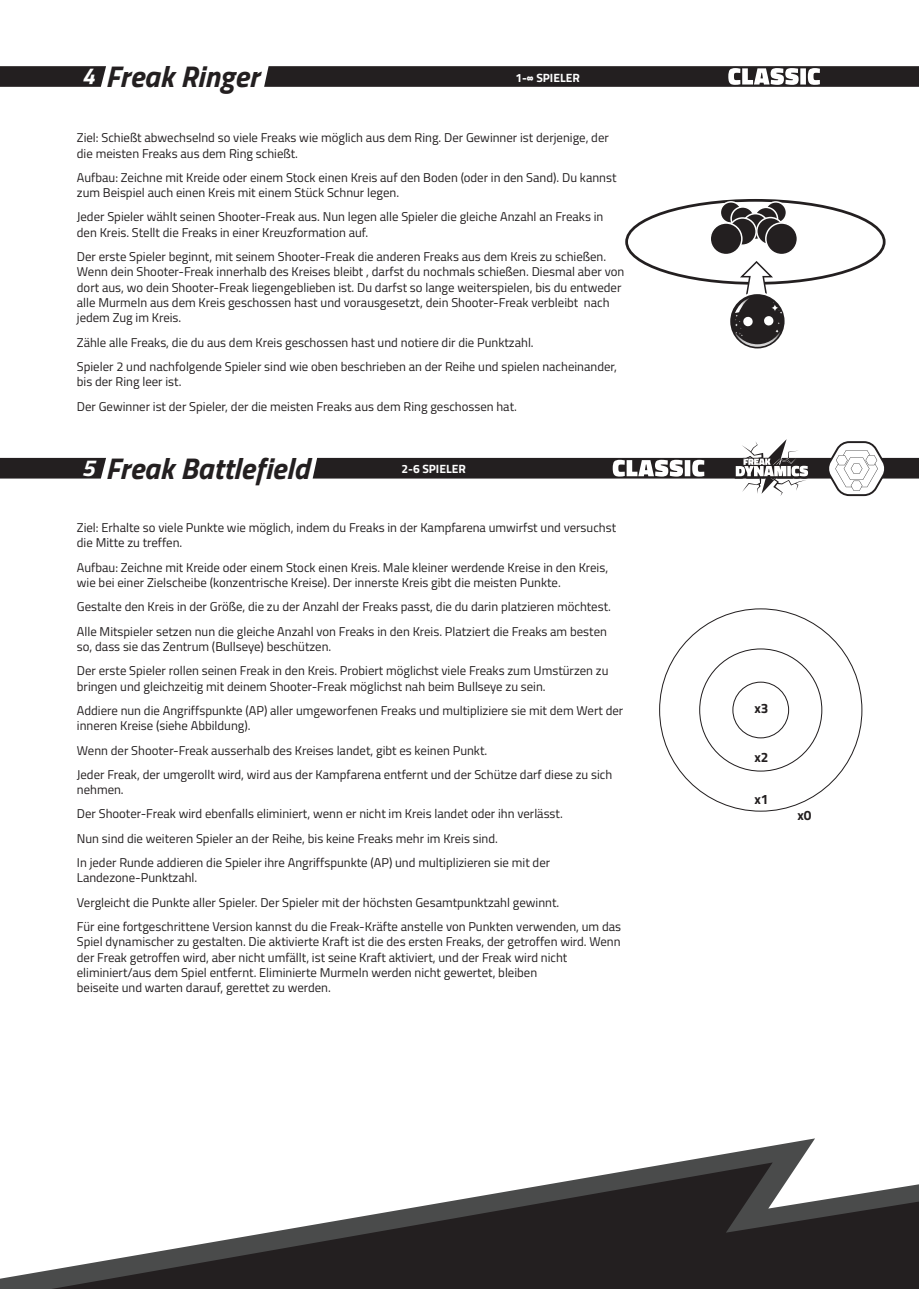
<style>
.page{position:relative;width:919px;height:1289px;background:#fff}
.page>*{position:absolute;margin:0;border:0;box-sizing:border-box;transform-origin:0 0}
.t1{font:italic 700 30px "Titillium Web";color:#231f20}
.t2{font:italic 700 23.1px "Titillium Web";color:#fff}
.t3{font:700 13.65px "Titillium Web";color:#231f20}
.t4{font:12.75px/15.3px "Titillium Web";color:#231f20}
.t5{font:700 12px "Titillium Web";color:#fff}
</style>
<div class="page">
<svg style="left:0;top:1138px;width:815px;height:150px"></svg>
<svg style="left:51px;top:1162px;width:867px;height:126px"></svg>
<svg style="left:0;top:66px;width:106px;height:21px;background:#2b2728"></svg>
<svg style="left:264px;top:66px;width:654px;height:21px;background:#373435"></svg>
<div style="left:625px;top:199px;width:260px;height:86px;border:3px solid #231f20;border-radius:50%"></div>
<div style="left:720px;top:202px;width:21px;height:21px;background:#231f20;border-radius:50%"></div>
<div style="left:719px;top:201px;width:23px;height:23px;border:2px solid #fff;border-radius:50%"></div>
<div style="left:731px;top:207px;width:23px;height:23px;background:#231f20;border-radius:50%"></div>
<div style="left:730px;top:206px;width:25px;height:25px;border:2px solid #fff;border-radius:50%"></div>
<svg style="left:765px;top:202px;width:21px;height:21px"></svg>
<div style="left:764px;top:201px;width:23px;height:23px;border:2px solid #fff;border-radius:50%"></div>
<svg style="left:754px;top:207px;width:23px;height:23px"></svg>
<div style="left:753px;top:207px;width:25px;height:24px;border:2px solid #fff;border-radius:50%"></div>
<svg style="left:742px;top:214px;width:26px;height:25px"></svg>
<div style="left:741px;top:213px;width:28px;height:27px;border:2px solid #fff;border-radius:50%"></div>
<svg style="left:756px;top:217px;width:28px;height:28px"></svg>
<div style="left:756px;top:217px;width:28px;height:28px;border:2px solid #fff;border-radius:50%"></div>
<div style="left:728px;top:218px;width:28px;height:27px;background:#231f20;border-radius:50%"></div>
<div style="left:728px;top:217px;width:28px;height:29px;border:2px solid #fff;border-radius:50%"></div>
<div style="left:710px;top:223px;width:31px;height:31px;background:#231f20;border-radius:50%"></div>
<div style="left:709px;top:222px;width:33px;height:33px;border:2px solid #fff;border-radius:50%"></div>
<div style="left:765px;top:223px;width:32px;height:31px;background:#231f20;border-radius:50%"></div>
<div style="left:765px;top:222px;width:33px;height:33px;border:2px solid #fff;border-radius:50%"></div>
<svg style="left:732px;top:261px;width:52px;height:86px"></svg>
<div style="left:732px;top:681px;width:57px;height:57px;border:1px solid #231f20;border-radius:50%"></div>
<div style="left:0;top:458px;width:106px;height:20px;background:#231f20"></div>
<svg style="left:312px;top:439px;width:606px;height:58px"></svg>
<h1 class="t1" style="left:106px;top:53px;width:154px">Freak Ringer</h1>
<h2 class="t2" style="left:82px;top:58px;width:14px">4</h2>
<p class="t5" style="left:515px;top:68px;width:66px">1-∞ SPIELER</p>
<p class="t4" style="left:77px;top:129px;width:533px">Ziel: Schießt abwechselnd so viele Freaks wie möglich aus dem Ring. Der Gewinner ist derjenige, der die meisten Freaks aus dem Ring schießt.</p>
<p class="t4" style="left:77px;top:169px;width:541px">Aufbau: Zeichne mit Kreide oder einem Stock einen Kreis auf den Boden (oder in den Sand). Du kannst zum Beispiel auch einen Kreis mit einem Stück Schnur legen.</p>
<p class="t4" style="left:77px;top:209px;width:528px">Jeder Spieler wählt seinen Shooter-Freak aus. Nun legen alle Spieler die gleiche Anzahl an Freaks in den Kreis. Stellt die Freaks in einer Kreuzformation auf.</p>
<p class="t4" style="left:77px;top:248px;width:549px">Der erste Spieler beginnt, mit seinem Shooter-Freak die anderen Freaks aus dem Kreis zu schießen.<br>Wenn dein Shooter-Freak innerhalb des Kreises bleibt , darfst du nochmals schießen. Diesmal aber von dort aus, wo dein Shooter-Freak liegengeblieben ist. Du darfst so lange weiterspielen, bis du entweder alle Murmeln aus dem Kreis geschossen hast und vorausgesetzt, dein Shooter-Freak verbleibt nach jedem Zug im Kreis.</p>
<p class="t4" style="left:77px;top:329px;width:541px;line-height:24.3px">Zähle alle Freaks, die du aus dem Kreis geschossen hast und notiere dir die Punktzahl.<br>Spieler 2 und nachfolgende Spieler sind wie oben beschrieben an der Reihe und spielen nacheinander,</p>
<p class="t4" style="left:77px;top:369px;width:441px;line-height:24.3px">bis der Ring leer ist.<br>Der Gewinner ist der Spieler, der die meisten Freaks aus dem Ring geschossen hat.</p>
<h1 class="t1" style="left:106px;top:444px;width:205px">Freak Battlefield</h1>
<h2 class="t2" style="left:82px;top:450px;width:14px">5</h2>
<p class="t5" style="left:401px;top:460px;width:66px">2-6 SPIELER</p>
<p class="t4" style="left:77px;top:519px;width:540px">Ziel: Erhalte so viele Punkte wie möglich, indem du Freaks in der Kampfarena umwirfst und versuchst die Mitte zu treffen.</p>
<p class="t4" style="left:77px;top:559px;width:532px">Aufbau: Zeichne mit Kreide oder einem Stock einen Kreis. Male kleiner werdende Kreise in den Kreis, wie bei einer Zielscheibe (konzentrische Kreise). Der innerste Kreis gibt die meisten Punkte.</p>
<p class="t4" style="left:77px;top:594px;width:535px;line-height:24.3px">Gestalte den Kreis in der Größe, die zu der Anzahl der Freaks passt, die du darin platzieren möchtest.<br>Alle Mitspieler setzen nun die gleiche Anzahl von Freaks in den Kreis. Platziert die Freaks am besten</p>
<p class="t4" style="left:77px;top:633px;width:533px;line-height:24.3px">so, dass sie das Zentrum (Bullseye) beschützen.<br>Der erste Spieler rollen seinen Freak in den Kreis. Probiert möglichst viele Freaks zum Umstürzen zu</p>
<p class="t4" style="left:77px;top:673px;width:548px;line-height:24.3px">bringen und gleichzeitig mit deinem Shooter-Freak möglichst nah beim Bullseye zu sein.<br>Addiere nun die Angriffspunkte (AP) aller umgeworfenen Freaks und multipliziere sie mit dem Wert der</p>
<p class="t4" style="left:77px;top:713px;width:537px;line-height:24.3px">inneren Kreise (siehe Abbildung).<br>Wenn der Shooter-Freak ausserhalb des Kreises landet, gibt es keinen Punkt.<br>Jeder Freak, der umgerollt wird, wird aus der Kampfarena entfernt und der Schütze darf diese zu sich</p>
<p class="t4" style="left:77px;top:777px;width:487px;line-height:24.3px">nehmen.<br>Der Shooter-Freak wird ebenfalls eliminiert, wenn er nicht im Kreis landet oder ihn verlässt.<br>Nun sind die weiteren Spieler an der Reihe, bis keine Freaks mehr im Kreis sind.<br>In jeder Runde addieren die Spieler ihre Angriffspunkte (AP) und multiplizieren sie mit der</p>
<p class="t4" style="left:77px;top:865px;width:545px;line-height:24.3px">Landezone-Punktzahl.<br>Vergleicht die Punkte aller Spieler. Der Spieler mit der höchsten Gesamtpunktzahl gewinnt.<br>Für eine fortgeschrittene Version kannst du die Freak-Kräfte anstelle von Punkten verwenden, um das</p>
<p class="t4" style="left:77px;top:933px;width:545px">Spiel dynamischer zu gestalten. Die aktivierte Kraft ist die des ersten Freaks, der getroffen wird. Wenn der Freak getroffen wird, aber nicht umfällt, ist seine Kraft aktiviert, und der Freak wird nicht eliminiert/aus dem Spiel entfernt. Eliminierte Murmeln werden nicht gewertet, bleiben<br>beiseite und warten darauf, gerettet zu werden.</p>
<p class="t3" style="left:754px;top:697px;width:16px">x3</p>
<p class="t3" style="left:754px;top:747px;width:16px">x2</p>
<p class="t3" style="left:754px;top:789px;width:16px">x1</p>
<p class="t3" style="left:797px;top:804px;width:16px">x0</p>
</div>
